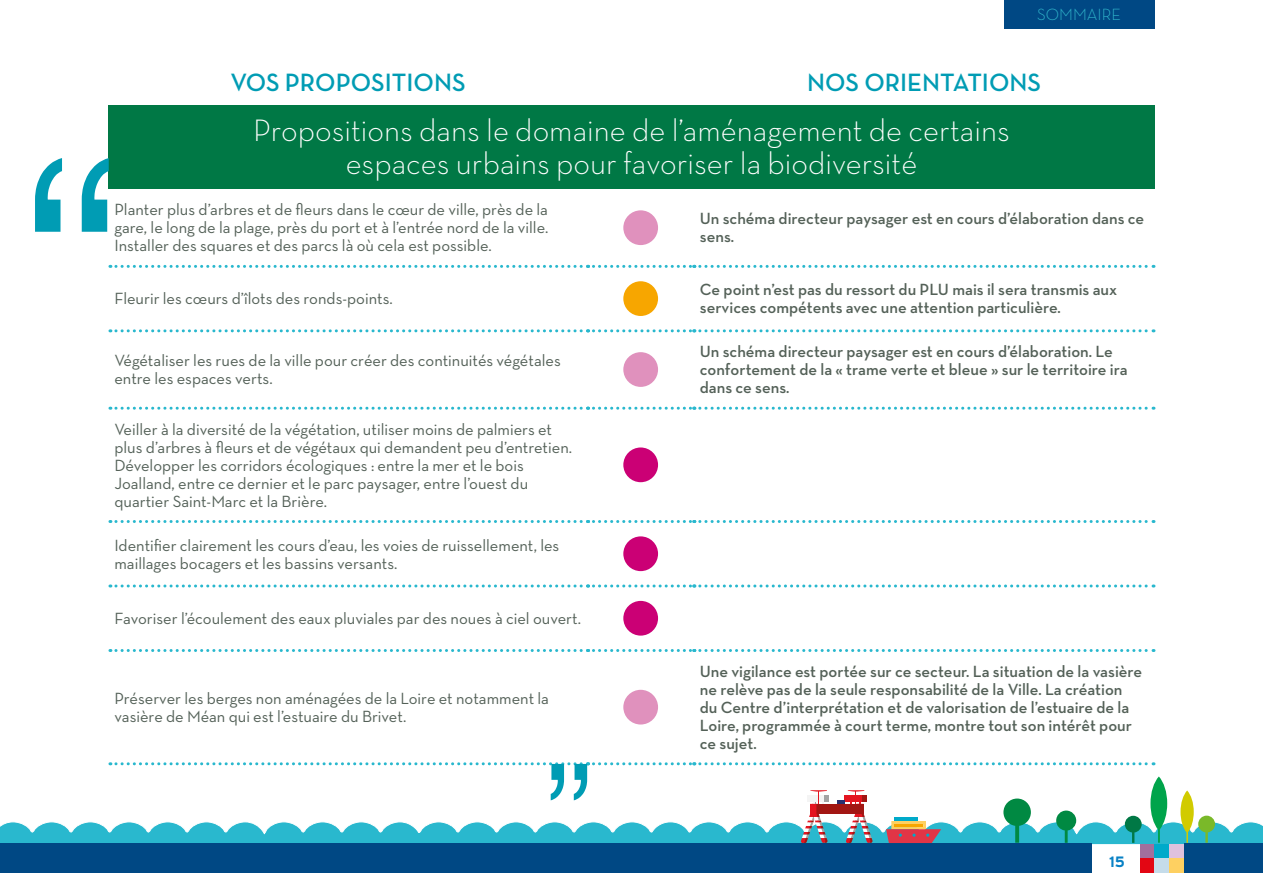
<style>
.page{position:relative;width:1263px;height:893px;background:#fff}
.page>*{position:absolute;margin:0;border:0;box-sizing:border-box;transform-origin:0 0}
.t1{font:300 31.5px/33px "Neutra Text TF";color:#fff;text-align:center}
.t2{font:600 25.5px "Neutra Text TF";color:#009cb4}
.t3{font:16.5px/18px "Neutra Text TF";color:#546158}
.t4{font:600 16.5px/18px "Neutra Text TF";color:#546158}
.t5{font:300 16.5px "Neutra Text TF";color:#32b9cd}
.t6{font:700 15px "Interstate";color:#0881c5}
</style>
<div class="page">
<svg style="left:0;top:822px;width:1263px;height:22px;background:#37a4c1"></svg>
<div style="left:0;top:844px;width:1091px;height:29px;background:#004884"></div>
<div style="left:1140px;top:844px;width:14px;height:14px;background:#a1709d"></div>
<div style="left:1140px;top:858px;width:14px;height:15px;background:#e30613"></div>
<div style="left:1154px;top:844px;width:15px;height:14px;background:#00aaca"></div>
<div style="left:1154px;top:858px;width:15px;height:15px;background:#c5dcea"></div>
<div style="left:1169px;top:844px;width:15px;height:14px;background:#dfc1dd"></div>
<div style="left:1169px;top:858px;width:15px;height:15px;background:#fed061"></div>
<div style="left:1184px;top:844px;width:79px;height:29px;background:#004884"></div>
<svg style="left:1180px;top:790px;width:35px;height:53px"></svg>
<div style="left:1003px;top:0;width:151px;height:28px;background:#004884"></div>
<div style="left:108px;top:106px;width:1046px;height:83px;background:#007845"></div>
<svg style="left:110px;top:265px;width:1044px;height:3px"></svg>
<svg style="left:110px;top:329px;width:1044px;height:3px"></svg>
<svg style="left:110px;top:407px;width:1044px;height:3px"></svg>
<svg style="left:110px;top:520px;width:1044px;height:3px"></svg>
<svg style="left:110px;top:584px;width:1044px;height:3px"></svg>
<svg style="left:110px;top:649px;width:1044px;height:3px"></svg>
<div style="left:623px;top:210px;width:35px;height:35px;background:#e091bd;border-radius:50%"></div>
<div style="left:623px;top:281px;width:35px;height:35px;background:#f7a600;border-radius:50%"></div>
<div style="left:623px;top:352px;width:35px;height:35px;background:#e091bd;border-radius:50%"></div>
<div style="left:623px;top:447px;width:35px;height:35px;background:#cb0075;border-radius:50%"></div>
<div style="left:623px;top:536px;width:35px;height:35px;background:#cb0075;border-radius:50%"></div>
<div style="left:623px;top:601px;width:35px;height:35px;background:#cb0075;border-radius:50%"></div>
<div style="left:623px;top:690px;width:35px;height:34px;background:#e091bd;border-radius:50%"></div>
<svg style="left:35px;top:158px;width:74px;height:74px"></svg>
<svg style="left:110px;top:762px;width:1057px;height:81px"></svg>
<p class="t5" style="left:1037px;top:4px;width:85px">SOMMAIRE</p>
<h2 class="t2" style="left:230px;top:67px;width:237px">VOS PROPOSITIONS</h2>
<h2 class="t2" style="left:807px;top:67px;width:235px">NOS ORIENTATIONS</h2>
<h1 class="t1" style="left:253px;top:113px;width:758px">Propositions dans le domaine de l’aménagement de certains espaces urbains pour favoriser la biodiversité</h1>
<p class="t3" style="left:114px;top:201px;width:435px;text-align:justify">Planter plus d’arbres et de fleurs dans le cœur de ville, près de la gare, le long de la plage, près du port et à l’entrée nord de la ville.<br>Installer des squares et des parcs là où cela est possible.</p>
<p class="t4" style="left:700px;top:210px;width:446px">Un schéma directeur paysager est en cours d’élaboration dans ce sens.</p>
<p class="t3" style="left:114px;top:289px;width:280px">Fleurir les cœurs d’îlots des ronds-points.</p>
<p class="t4" style="left:700px;top:280px;width:419px">Ce point n’est pas du ressort du PLU mais il sera transmis aux services compétents avec une attention particulière.</p>
<p class="t3" style="left:114px;top:351px;width:448px">Végétaliser les rues de la ville pour créer des continuités végétales entre les espaces verts.</p>
<p class="t4" style="left:700px;top:342px;width:429px">Un schéma directeur paysager est en cours d’élaboration. Le confortement de la « trame verte et bleue » sur le territoire ira dans ce sens.</p>
<p class="t3" style="left:114px;top:420px;width:459px">Veiller à la diversité de la végétation, utiliser moins de palmiers et plus d’arbres à fleurs et de végétaux qui demandent peu d’entretien.<br>Développer les corridors écologiques : entre la mer et le bois Joalland, entre ce dernier et le parc paysager, entre l’ouest du quartier Saint-Marc et la Brière.</p>
<p class="t3" style="left:114px;top:536px;width:446px">Identifier clairement les cours d’eau, les voies de ruissellement, les maillages bocagers et les bassins versants.</p>
<p class="t3" style="left:114px;top:609px;width:468px">Favoriser l’écoulement des eaux pluviales par des noues à ciel ouvert.</p>
<p class="t3" style="left:114px;top:689px;width:436px">Préserver les berges non aménagées de la Loire et notamment la vasière de Méan qui est l’estuaire du Brivet.</p>
<p class="t4" style="left:700px;top:662px;width:444px">Une vigilance est portée sur ce secteur. La situation de la vasière ne relève pas de la seule responsabilité de la Ville. La création du Centre d’interprétation et de valorisation de l’estuaire de la Loire, programmée à court terme, montre tout son intérêt pour ce sujet.</p>
<p class="t6" style="left:1109px;top:853px;width:17px">15</p>
</div>
